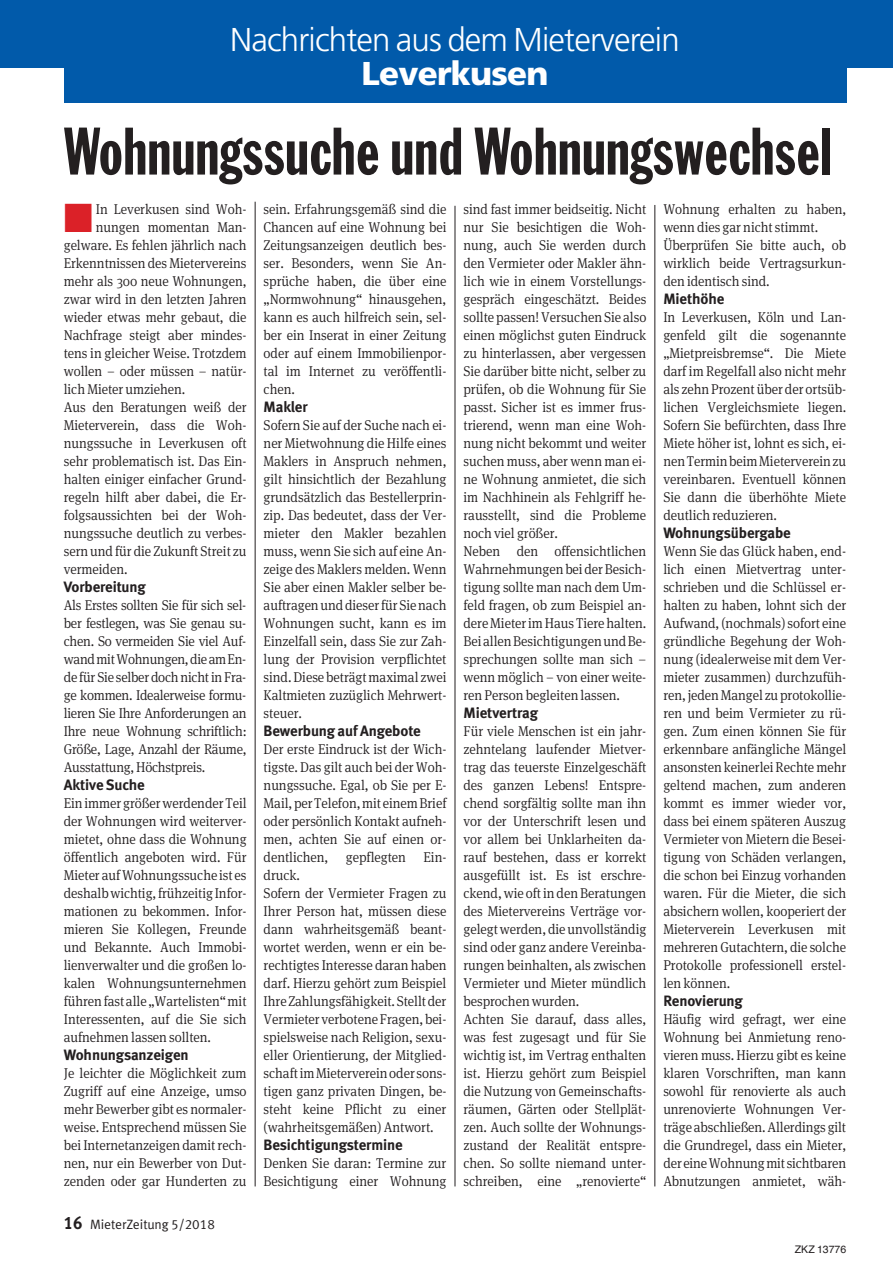
<style>
.page{position:relative;width:893px;height:1263px;background:#fff}
.page>*{position:absolute;margin:0;border:0;box-sizing:border-box;transform-origin:0 0}
.t1{font:66px "Franklin Gothic Extra Cond";letter-spacing:.01em;color:#231f20}
.t2{font:300 33px "Frutiger";letter-spacing:-.025em;color:#fff}
.t3{font:900 33px "Frutiger";letter-spacing:-.025em;color:#fff}
.t4{font:700 15px "VZ Meta LF";letter-spacing:-.005em;color:#231f20}
.t5{font:300 14.25px/18px "Meta Serif OT";letter-spacing:-.005em;color:#231f20;text-align:justify;scale:.94 1}
.t6{font:13.5px "VZ Meta LF";color:#231f20}
.t7{font:10.5px "Helvetica";color:#231f20}
.s1{color:#db2128}
.s2{font-weight:700;font-size:18px}
</style>
<div class="page">
<hr style="left:255px;top:202px;width:1px;height:984px;background:#231f20">
<hr style="left:455px;top:206px;width:1px;height:980px;background:#231f20">
<hr style="left:655px;top:205px;width:1px;height:981px;background:#231f20">
<div style="left:64px;top:60px;width:782px;height:42px;background:#015aaa"></div>
<div style="left:0;top:0;width:893px;height:67px;background:#015aaa"></div>
<h2 class="t2" style="left:230px;top:26px;width:451px">Nachrichten aus dem Mieterverein</h2>
<h2 class="t3" style="left:362px;top:60px;width:188px">Leverkusen</h2>
<h1 class="t1" style="left:64px;top:128px;width:769px">Wohnungssuche und Wohnungswechsel</h1>
<p class="t5" style="left:64px;top:201px;width:196px"><span class="s1">■</span> In Leverkusen sind Woh-</p>
<p class="t5" style="left:96px;top:219px;width:162px">nungen momentan Man-</p>
<p class="t5" style="left:64px;top:237px;width:196px">gelware. Es fehlen jährlich nach</p>
<p class="t5" style="left:64px;top:255px;width:196px">Erkenntnissen des Mietervereins</p>
<p class="t5" style="left:64px;top:273px;width:196px">mehr als 300 neue Wohnungen,</p>
<p class="t5" style="left:64px;top:291px;width:196px">zwar wird in den letzten Jahren</p>
<p class="t5" style="left:64px;top:309px;width:196px">wieder etwas mehr gebaut, die</p>
<p class="t5" style="left:64px;top:327px;width:196px">Nachfrage steigt aber mindes-</p>
<p class="t5" style="left:64px;top:345px;width:196px">tens in gleicher Weise. Trotzdem</p>
<p class="t5" style="left:64px;top:363px;width:196px">wollen – oder müssen – natür-</p>
<p class="t5" style="left:64px;top:381px;width:131px">lich Mieter umziehen.</p>
<p class="t5" style="left:64px;top:399px;width:196px">Aus den Beratungen weiß der</p>
<p class="t5" style="left:64px;top:417px;width:196px">Mieterverein, dass die Woh-</p>
<p class="t5" style="left:64px;top:435px;width:196px">nungssuche in Leverkusen oft</p>
<p class="t5" style="left:64px;top:453px;width:196px">sehr problematisch ist. Das Ein-</p>
<p class="t5" style="left:64px;top:471px;width:196px">halten einiger einfacher Grund-</p>
<p class="t5" style="left:64px;top:489px;width:196px">regeln hilft aber dabei, die Er-</p>
<p class="t5" style="left:64px;top:507px;width:196px">folgsaussichten bei der Woh-</p>
<p class="t5" style="left:64px;top:525px;width:196px">nungssuche deutlich zu verbes-</p>
<p class="t5" style="left:64px;top:543px;width:196px">sern und für die Zukunft Streit zu</p>
<p class="t5" style="left:64px;top:561px;width:69px">vermeiden.</p>
<p class="t4" style="left:64px;top:578px;width:83px">Vorbereitung</p>
<p class="t5" style="left:64px;top:597px;width:196px">Als Erstes sollten Sie für sich sel&shy;ber festlegen, was Sie genau su&shy;chen. So vermeiden Sie viel Auf&shy;wandmitWohnungen,dieamEn&shy;de für Sie selber doch nicht in Fra&shy;ge kommen. Idealerweise formu&shy;lieren Sie Ihre Anforderungen an Ihre neue Wohnung schriftlich:<br>Größe, Lage, Anzahl der Räume, Ausstattung, Höchstpreis.</p>
<p class="t4" style="left:64px;top:776px;width:82px">AktiveSuche</p>
<p class="t5" style="left:64px;top:795px;width:196px">Einimmer größerwerdenderTeil der Wohnungen wird weiterver&shy;mietet, ohne dass die Wohnung öffentlich angeboten wird. Für Mieter aufWohnungssuche ist es deshalbwichtig,frühzeitigInfor&shy;mationen zu bekommen. Infor&shy;mieren Sie Kollegen, Freunde und Bekannte. Auch Immobi&shy;lienverwalter und die großen lo&shy;kalen Wohnungsunternehmen führenfastalle „Wartelisten“mit Interessenten, auf die Sie sich aufnehmen lassen sollten.</p>
<p class="t4" style="left:64px;top:1046px;width:126px">Wohnungsanzeigen</p>
<p class="t5" style="left:64px;top:1065px;width:196px">Je leichter die Möglichkeit zum Zugriff auf eine Anzeige, umso mehr Bewerber gibt es normaler&shy;weise. Entsprechend müssen Sie bei Internetanzeigen damit rech&shy;nen, nur ein Bewerber von Dut&shy;zenden oder gar Hunderten zu</p>
<p class="t6" style="left:64px;top:1216px;width:153px"><span class="s2">16</span> MieterZeitung 5/2018</p>
<p class="t5" style="left:264px;top:201px;width:196px">sein. Erfahrungsgemäß sind die Chancen auf eine Wohnung bei Zeitungsanzeigen deutlich bes&shy;ser. Besonders, wenn Sie An&shy;sprüche haben, die über eine „Normwohnung“ hinausgehen, kann es auch hilfreich sein, sel&shy;ber ein Inserat in einer Zeitung oder auf einem Immobilienpor&shy;tal im Internet zu veröffentli&shy;chen.</p>
<p class="t4" style="left:264px;top:398px;width:45px">Makler</p>
<p class="t5" style="left:264px;top:417px;width:196px">Sofern Sie auf der Suche nach ei&shy;ner Mietwohnung die Hilfe eines Maklers in Anspruch nehmen, gilt hinsichtlich der Bezahlung grundsätzlich das Bestellerprin&shy;zip. Das bedeutet, dass der Ver&shy;mieter den Makler bezahlen muss, wenn Sie sich auf eine An&shy;zeige des Maklers melden. Wenn Sie aber einen Makler selber be&shy;auftragenunddieserfürSienach Wohnungen sucht, kann es im Einzelfall sein, dass Sie zur Zah&shy;lung der Provision verpflichtet sind.Diese beträgt maximal zwei Kaltmieten zuzüglich Mehrwert&shy;steuer.</p>
<p class="t4" style="left:264px;top:722px;width:159px">Bewerbung auf Angebote</p>
<p class="t5" style="left:264px;top:741px;width:196px;text-align:left">Der erste Eindruck ist der Wich&shy;tigste. Das gilt auch bei der Woh&shy;nungssuche. Egal, ob Sie per E-<br>Mail,perTelefon,mit einemBrief oder persönlich Kontakt aufneh&shy;men, achten Sie auf einen or&shy;dentlichen, gepflegten Ein&shy;druck.<br>Sofern der Vermieter Fragen zu<br>Ihrer Person hat, müssen diese dann wahrheitsgemäß beant&shy;wortet werden, wenn er ein be&shy;rechtigtes Interesse daran haben darf. Hierzu gehört zum Beispiel<br>IhreZahlungsfähigkeit.Stelltder<br>Vermieter verboteneFragen,bei&shy;spielsweise nach Religion, sexu&shy;eller Orientierung, der Mitglied&shy;schaftimMietervereinoder sons&shy;tigen ganz privaten Dingen, be&shy;steht keine Pflicht zu einer (wahrheitsgemäßen) Antwort.</p>
<p class="t4" style="left:264px;top:1136px;width:141px">Besichtigungstermine</p>
<p class="t5" style="left:264px;top:1155px;width:196px">Denken Sie daran: Termine zur<br>Besichtigung einer Wohnung</p>
<p class="t5" style="left:463px;top:201px;width:196px;text-align:left">sind fast immer beidseitig. Nicht nur Sie besichtigen die Woh&shy;nung, auch Sie werden durch den Vermieter oder Makler ähn&shy;lich wie in einem Vorstellungs&shy;gespräch eingeschätzt. Beides sollte passen!Versuchen Sie also einen möglichst guten Eindruck zu hinterlassen, aber vergessen<br>Sie darüber bitte nicht, selber zu prüfen, ob die Wohnung für Sie passt. Sicher ist es immer frus&shy;trierend, wenn man eine Woh&shy;nung nicht bekommt und weiter suchen muss, aber wenn man ei&shy;ne Wohnung anmietet, die sich im Nachhinein als Fehlgriff he&shy;rausstellt, sind die Probleme noch viel größer.<br>Neben den offensichtlichen<br>WahrnehmungenbeiderBesich&shy;tigung sollte man nach dem Um&shy;feld fragen, ob zum Beispiel an&shy;dere Mieterim Haus Tierehalten.<br>BeiallenBesichtigungenundBe&shy;sprechungen sollte man sich – wenn möglich – von einer weite&shy;ren Person begleiten lassen.</p>
<p class="t4" style="left:463px;top:704px;width:76px">Mietvertrag</p>
<p class="t5" style="left:463px;top:723px;width:196px;text-align:left">Für viele Menschen ist ein jahr&shy;zehntelang laufender Mietver&shy;trag das teuerste Einzelgeschäft des ganzen Lebens! Entspre&shy;chend sorgfältig sollte man ihn vor der Unterschrift lesen und vor allem bei Unklarheiten da&shy;rauf bestehen, dass er korrekt ausgefüllt ist. Es ist erschre&shy;ckend,wie oftin denBeratungen des Mietervereins Verträge vor&shy;gelegtwerden,dieunvollständig sind oder ganz andere Vereinba&shy;rungen beinhalten, als zwischen<br>Vermieter und Mieter mündlich besprochen wurden.<br>Achten Sie darauf, dass alles, was fest zugesagt und für Sie wichtig ist, im Vertrag enthalten ist. Hierzu gehört zum Beispiel die Nutzung von Gemeinschafts&shy;räumen, Gärten oder Stellplät&shy;zen. Auch sollte der Wohnungs&shy;zustand der Realität entspre&shy;chen. So sollte niemand unter&shy;schreiben, eine „renovierte“</p>
<p class="t5" style="left:663px;top:201px;width:196px;text-align:left">Wohnung erhalten zu haben, wenn dies gar nicht stimmt.<br>Überprüfen Sie bitte auch, ob wirklich beide Vertragsurkun&shy;den identisch sind.</p>
<p class="t4" style="left:663px;top:290px;width:63px">Miethöhe</p>
<p class="t5" style="left:663px;top:309px;width:196px">In Leverkusen, Köln und Lan&shy;genfeld gilt die sogenannte „Mietpreisbremse“. Die Miete darf im Regelfall also nicht mehr als zehn Prozent über der ortsüb&shy;lichen Vergleichsmiete liegen.<br>Sofern Sie befürchten, dass Ihre Miete höher ist, lohnt es sich, ei&shy;nenTerminbeimMietervereinzu vereinbaren. Eventuell können Sie dann die überhöhte Miete deutlich reduzieren.</p>
<p class="t4" style="left:663px;top:524px;width:129px">Wohnungsübergabe</p>
<p class="t5" style="left:663px;top:543px;width:196px">Wenn Sie das Glück haben, end&shy;lich einen Mietvertrag unter&shy;schrieben und die Schlüssel er&shy;halten zu haben, lohnt sich der Aufwand,(nochmals) sofort eine gründliche Begehung der Woh&shy;nung (idealerweise mit dem Ver&shy;mieter zusammen) durchzufüh&shy;ren,jedenMangel zuprotokollie&shy;ren und beim Vermieter zu rü&shy;gen. Zum einen können Sie für erkennbare anfängliche Mängel ansonsten keinerleiRechte mehr geltend machen, zum anderen kommt es immer wieder vor, dass bei einem späteren Auszug Vermieter von Mietern die Besei&shy;tigung von Schäden verlangen, die schon bei Einzug vorhanden waren. Für die Mieter, die sich absichern wollen, kooperiert der Mieterverein Leverkusen mit mehreren Gutachtern, die solche Protokolle professionell erstel&shy;len können.</p>
<p class="t4" style="left:663px;top:992px;width:81px">Renovierung</p>
<p class="t5" style="left:663px;top:1011px;width:196px">Häufig wird gefragt, wer eine Wohnung bei Anmietung reno&shy;vieren muss. Hierzu gibt es keine klaren Vorschriften, man kann sowohl für renovierte als auch unrenovierte Wohnungen Ver&shy;träge abschließen.Allerdings gilt die Grundregel, dass ein Mieter, dereineWohnungmit sichtbaren Abnutzungen anmietet, wäh-</p>
<p class="t7" style="left:795px;top:1243px;width:53px">ZKZ 13776</p>
</div>
